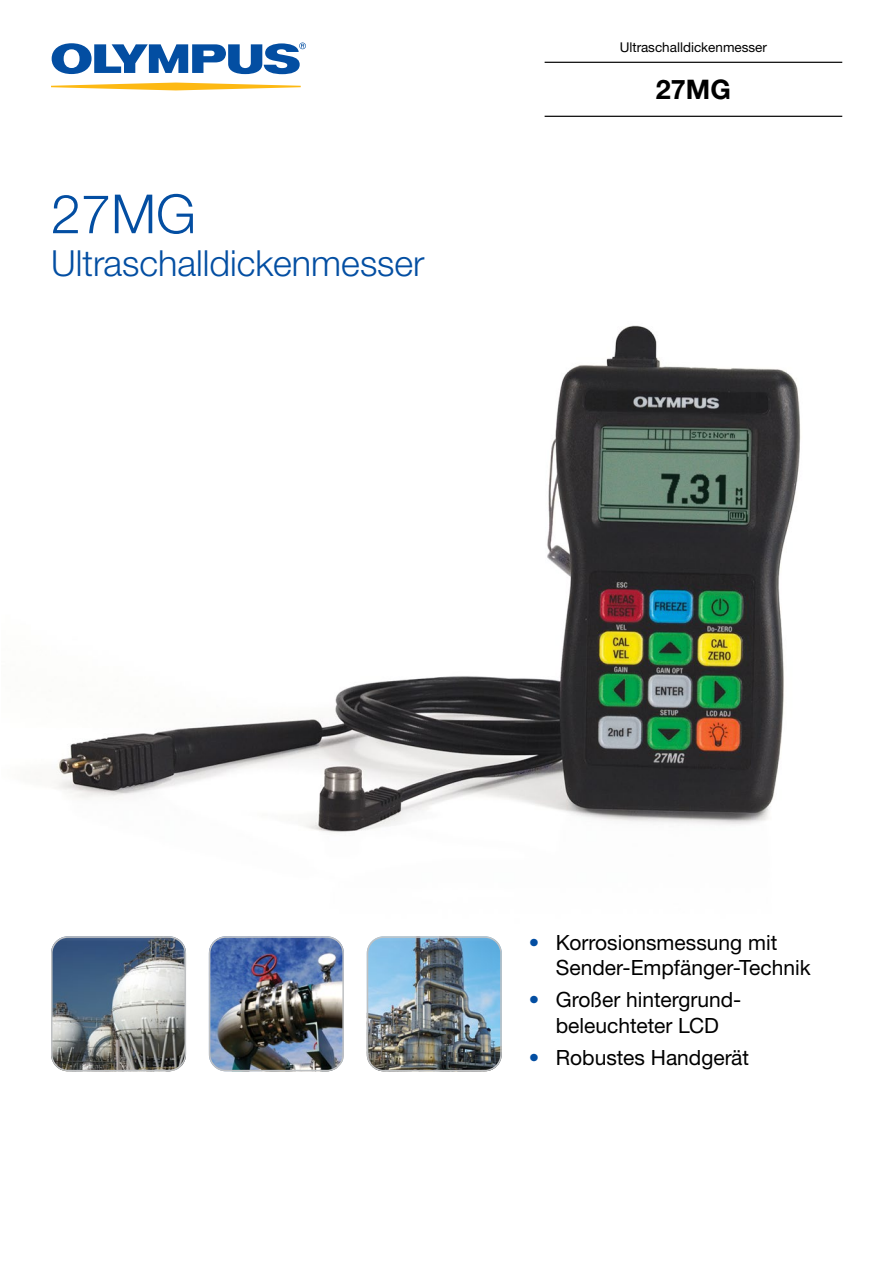
<style>
.page{position:relative;width:893px;height:1263px;background:#fff}
.page>*{position:absolute;margin:0;border:0;box-sizing:border-box;transform-origin:0 0}
.Cover_Title_1{font:300 54px "Helvetica Neue LTW1 G";color:#034ea2}
.Title_1{font:300 36px "Helvetica Neue LTW1 G";color:#034ea2}
.Title_0{font:700 27px "Helvetica Neue LTW1 G";color:#000}
.t1{font:21px/25.2px "Helvetica Neue LTW1 G";color:#000}
.Title_00{font:13.5px "Helvetica Neue LTW1 G";color:#000}
.s1{color:#034ea2}
</style>
<div class="page">
<svg style="left:51px;top:83px;width:250px;height:7px"></svg>
<svg style="left:52px;top:43px;width:254px;height:31px"></svg>
<img style="left:51px;top:941px;width:135px;height:130px">
<div style="left:51px;top:936px;width:135px;height:135px;border:2px solid #bec0c2;border-radius:16px"></div>
<img style="left:209px;top:941px;width:135px;height:130px">
<div style="left:209px;top:936px;width:135px;height:135px;border:2px solid #bec0c2;border-radius:16px"></div>
<img style="left:367px;top:941px;width:133px;height:130px">
<div style="left:367px;top:936px;width:135px;height:135px;border:2px solid #bec0c2;border-radius:16px"></div>
<img style="left:54px;top:325px;width:747px;height:616px">
<hr style="left:545px;top:62px;width:297px;height:1px;background:#000">
<hr style="left:545px;top:116px;width:297px;height:1px;background:#000">
<p class="Cover_Title_1" style="left:51px;top:181px;width:147px">27MG</p>
<p class="Title_1" style="left:51px;top:242px;width:375px">Ultraschalldickenmesser</p>
<p class="Title_00" style="left:620px;top:39px;width:149px">Ultraschalldickenmesser</p>
<p class="Title_0" style="left:656px;top:73px;width:77px">27MG</p>
<p class="t1" style="left:556px;top:930px;width:256px;text-indent:-27px"><span class="s1">•</span> Korrosionsmessung mit<br>Sender-Empfänger-Technik</p>
<p class="t1" style="left:529px;top:987px;width:214px;text-align:center"><span class="s1">•</span> Großer hintergrund&shy;beleuchteter LCD</p>
<p class="t1" style="left:529px;top:1044px;width:222px"><span class="s1">•</span> Robustes Handgerät</p>
</div>
